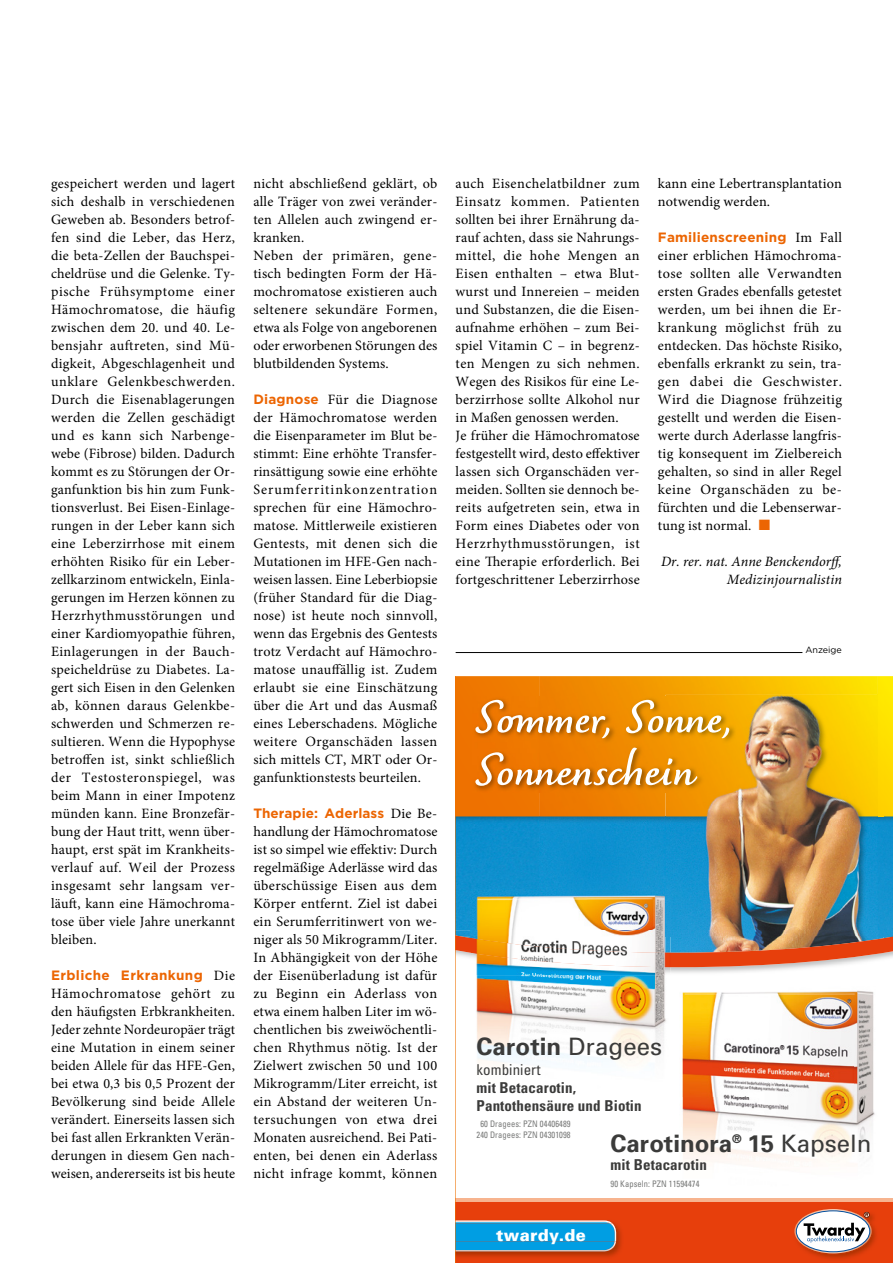
<style>
.page{position:relative;width:893px;height:1263px;background:#fff}
.page>*{position:absolute;margin:0;border:0;box-sizing:border-box;transform-origin:0 0}
.t1{font:700 52.5px/52.5px "Dolce";color:#fff}
.t2{font:700 24px "Univers";color:#3b3b3a}
.t3{font:900 16.5px "Univers";letter-spacing:.02em;color:#fff}
.t4{font:700 condensed 15px/18px "Univers";letter-spacing:.01em;color:#3b3b3a}
.Praxis_Grundtext{font:14.25px/18px "Minion Pro";letter-spacing:.01em;color:#000;text-align:justify}
.Praxis_Autor{font:italic 14.25px/18px "Minion Pro";letter-spacing:.005em;color:#000;text-align:right}
.Praxis_Grundtext-2{font:700 13.5px "Gotham";letter-spacing:.015em;color:#ec6502}
.t5{font:condensed 9px/10.8px "Univers";letter-spacing:.01em;color:#787978;text-align:center;scale:.94 1}
.t6{font:9px "Gotham";color:#000}
.s1{font-family:"Minion Pro";font-weight:400;font-size:14.25px;color:#000}
.s2{font-family:"Gotham";font-weight:700;font-size:13.5px;color:#ec6502}
.s3{color:#ec6502}
.s4{font-weight:400}
</style>
<div class="page">
<div style="left:456px;top:824px;width:437px;height:107px;background:#0e8fce"></div>
<img style="left:456px;top:816px;width:83px;height:8px">
<svg style="left:456px;top:676px;width:437px;height:140px;background:#f28c00"></svg>
<img style="left:666px;top:824px;width:217px;height:107px">
<svg style="left:878px;top:816px;width:15px;height:8px"></svg>
<img style="left:878px;top:695px;width:5px;height:121px">
<img style="left:539px;top:816px;width:127px;height:74px">
<img style="left:539px;top:676px;width:339px;height:140px">
<img style="left:666px;top:695px;width:212px;height:129px">
<svg style="left:455px;top:1198px;width:438px;height:14px;background:#f39c74"></svg>
<div style="left:455px;top:1203px;width:438px;height:60px;background:#e73f0c"></div>
<img style="left:456px;top:1222px;width:166px;height:35px">
<div style="left:456px;top:1223px;width:154px;height:18px;background:#009ee3"></div>
<img style="left:456px;top:1220px;width:156px;height:3px">
<img style="left:456px;top:1241px;width:160px;height:10px">
<img style="left:610px;top:1223px;width:6px;height:18px">
<img style="left:812px;top:1215px;width:64px;height:44px">
<img style="left:810px;top:1214px;width:63px;height:40px">
<img style="left:794px;top:1216px;width:11px;height:34px">
<img style="left:805px;top:1209px;width:67px;height:44px">
<svg style="left:796px;top:1211px;width:74px;height:41px"></svg>
<div style="left:796px;top:1210px;width:74px;height:42px;border:1px solid #004e9e;border-radius:50%"></div>
<svg style="left:804px;top:1212px;width:66px;height:31px;background:#c0bcbd"></svg>
<img style="left:472px;top:697px;width:263px;height:95px">
<img style="left:471px;top:890px;width:200px;height:41px">
<img style="left:476px;top:967px;width:195px;height:96px">
<img style="left:456px;top:931px;width:437px;height:36px">
<img style="left:471px;top:936px;width:68px;height:2px">
<img style="left:539px;top:936px;width:132px;height:2px">
<img style="left:471px;top:938px;width:200px;height:29px">
<img style="left:682px;top:991px;width:193px;height:171px">
<hr style="left:455px;top:676px;width:1px;height:587px;background:#ee7100">
<hr style="left:456px;top:652px;width:346px;height:1px;background:#000">
<p class="Praxis_Grundtext" style="left:51px;top:175px;width:186px">gespeichert werden und lagert sich deshalb in verschiedenen Geweben ab. Besonders betrof&shy;fen sind die Leber, das Herz, die beta-Zellen der Bauchspei&shy;cheldrüse und die Gelenke. Ty&shy;pische Frühsymptome einer Hämochromatose, die häufig zwischen dem 20. und 40. Le&shy;bensjahr auftreten, sind Mü&shy;digkeit, Abgeschlagenheit und unklare Gelenkbeschwerden.<br>Durch die Eisenablagerungen werden die Zellen geschädigt und es kann sich Narbenge&shy;webe (Fibrose) bilden. Dadurch kommt es zu Störungen der Or&shy;ganfunktion bis hin zum Funk&shy;tionsverlust. Bei Eisen-Einlage&shy;rungen in der Leber kann sich eine Leberzirrhose mit einem erhöhten Risiko für ein Leber&shy;zellkarzinom entwickeln, Einla&shy;gerungen im Herzen können zu Herzrhythmusstörungen und einer Kardiomyopathie führen, Einlagerungen in der Bauch&shy;speicheldrüse zu Diabetes. La&shy;gert sich Eisen in den Gelenken ab, können daraus Gelenkbe&shy;schwerden und Schmerzen re&shy;sultieren. Wenn die Hypophyse betroffen ist, sinkt schließlich der Testosteronspiegel, was beim Mann in einer Impotenz münden kann. Eine Bronzefär&shy;bung der Haut tritt, wenn über&shy;haupt, erst spät im Krankheits&shy;verlauf auf. Weil der Prozess insgesamt sehr langsam ver&shy;läuft, kann eine Hämochroma&shy;tose über viele Jahre unerkannt bleiben.</p>
<p class="Praxis_Grundtext-2" style="left:51px;top:966px;width:186px">Erbliche Erkrankung <span class="s1">Die</span></p>
<p class="Praxis_Grundtext" style="left:51px;top:985px;width:186px">Hämochromatose gehört zu den häufigsten Erbkrankheiten.<br>Jeder zehnte Nordeuropäer trägt eine Mutation in einem seiner beiden Allele für das HFE-Gen, bei etwa 0,3 bis 0,5 Prozent der Bevölkerung sind beide Allele verändert. Einerseits lassen sich bei fast allen Erkrankten Verän&shy;derungen in diesem Gen nach&shy;weisen, andererseits ist bis heute</p>
<p class="Praxis_Grundtext" style="left:253px;top:175px;width:186px">nicht abschließend geklärt, ob alle Träger von zwei veränder&shy;ten Allelen auch zwingend er&shy;kranken.</p>
<p class="Praxis_Grundtext" style="left:253px;top:247px;width:186px">Neben der primären, gene&shy;tisch bedingten Form der Hä&shy;mochromatose existieren auch seltenere sekundäre Formen, etwa als Folge von angeborenen oder erworbenen Störungen des blutbildenden Systems.</p>
<p class="Praxis_Grundtext" style="left:253px;top:391px;width:186px"><span class="s2">Diagnose</span> Für die Diagnose der Hämochromatose werden die Eisenparameter im Blut be&shy;stimmt: Eine erhöhte Transfer&shy;rinsättigung sowie eine erhöhte Serumferritinkonzentration sprechen für eine Hämochro&shy;matose. Mittlerweile existieren Gentests, mit denen sich die Mutationen im HFE-Gen nach&shy;weisen lassen. Eine Leberbiopsie (früher Standard für die Diag&shy;nose) ist heute noch sinnvoll, wenn das Ergebnis des Gentests trotz Verdacht auf Hämochro&shy;matose unauffällig ist. Zudem erlaubt sie eine Einschätzung über die Art und das Ausmaß eines Leberschadens. Mögliche weitere Organschäden lassen sich mittels CT, MRT oder Or&shy;ganfunktionstests beurteilen.</p>
<p class="Praxis_Grundtext-2" style="left:253px;top:804px;width:186px">Therapie: Aderlass <span class="s1">Die Be-</span></p>
<p class="Praxis_Grundtext" style="left:253px;top:823px;width:186px">handlung der Hämochromatose ist so simpel wie effektiv: Durch regelmäßige Aderlässe wird das überschüssige Eisen aus dem Körper entfernt. Ziel ist dabei ein Serumferritinwert von we&shy;niger als 50 Mikrogramm/Liter.<br>In Abhängigkeit von der Höhe der Eisenüberladung ist dafür zu Beginn ein Aderlass von etwa einem halben Liter im wö&shy;chentlichen bis zweiwöchentli&shy;chen Rhythmus nötig. Ist der Zielwert zwischen 50 und 100<br>Mikrogramm/Liter erreicht, ist ein Abstand der weiteren Un&shy;tersuchungen von etwa drei Monaten ausreichend. Bei Pati&shy;enten, bei denen ein Aderlass nicht infrage kommt, können</p>
<p class="Praxis_Grundtext" style="left:456px;top:175px;width:186px">auch Eisenchelatbildner zum Einsatz kommen. Patienten sollten bei ihrer Ernährung da&shy;rauf achten, dass sie Nahrungs&shy;mittel, die hohe Mengen an Eisen enthalten – etwa Blut&shy;wurst und Innereien – meiden und Substanzen, die die Eisen&shy;aufnahme erhöhen – zum Bei&shy;spiel Vitamin C – in begrenz&shy;ten Mengen zu sich nehmen.<br>Wegen des Risikos für eine Le&shy;berzirrhose sollte Alkohol nur in Maßen genossen werden.</p>
<p class="Praxis_Grundtext" style="left:456px;top:427px;width:186px">Je früher die Hämochromatose festgestellt wird, desto effektiver lassen sich Organschäden ver&shy;meiden. Sollten sie dennoch be&shy;reits aufgetreten sein, etwa in Form eines Diabetes oder von Herzrhythmusstörungen, ist eine Therapie erforderlich. Bei fortgeschrittener Leberzirrhose</p>
<p class="Praxis_Grundtext" style="left:658px;top:175px;width:186px">kann eine Lebertransplantation notwendig werden.</p>
<p class="Praxis_Grundtext-2" style="left:658px;top:228px;width:186px">Familienscreening <span class="s1">Im Fall</span></p>
<p class="Praxis_Grundtext" style="left:658px;top:247px;width:186px">einer erblichen Hämochroma&shy;tose sollten alle Verwandten ersten Grades ebenfalls getestet werden, um bei ihnen die Er&shy;krankung möglichst früh zu entdecken. Das höchste Risiko, ebenfalls erkrankt zu sein, tra&shy;gen dabei die Geschwister.<br>Wird die Diagnose frühzeitig gestellt und werden die Eisen&shy;werte durch Aderlasse langfris&shy;tig konsequent im Zielbereich gehalten, so sind in aller Regel keine Organschäden zu be&shy;fürchten und die Lebenserwar&shy;tung ist normal. <span class="s3">■</span></p>
<p class="Praxis_Autor" style="left:661px;top:553px;width:183px">Dr. rer. nat. Anne Benckendorff,<br>Medizinjournalistin</p>
<p class="t6" style="left:805px;top:644px;width:38px">Anzeige</p>
<p class="t1" style="left:476px;top:687px;width:258px">Sommer, Sonne,<br>Sonnenschein</p>
<p class="t2" style="left:476px;top:1032px;width:187px">Carotin <span class="s4">Dragees</span></p>
<p class="t4" style="left:476px;top:1060px;width:167px"><span class="s4">kombiniert<br></span>mit Betacarotin,<br>Pantothensäure und Biotin</p>
<p class="t5" style="left:476px;top:1118px;width:102px">60 Dragees: PZN 04406489<br>240 Dragees: PZN 04301098</p>
<p class="t2" style="left:611px;top:1129px;width:262px">Carotinora<sup>®</sup> 15 <span class="s4">Kapseln</span></p>
<p class="t4" style="left:611px;top:1156px;width:98px">mit Betacarotin</p>
<p class="t5" style="left:611px;top:1178px;width:96px">90 Kapseln: PZN 11594474</p>
<p class="t3" style="left:496px;top:1225px;width:91px">twardy.de</p>
</div>
